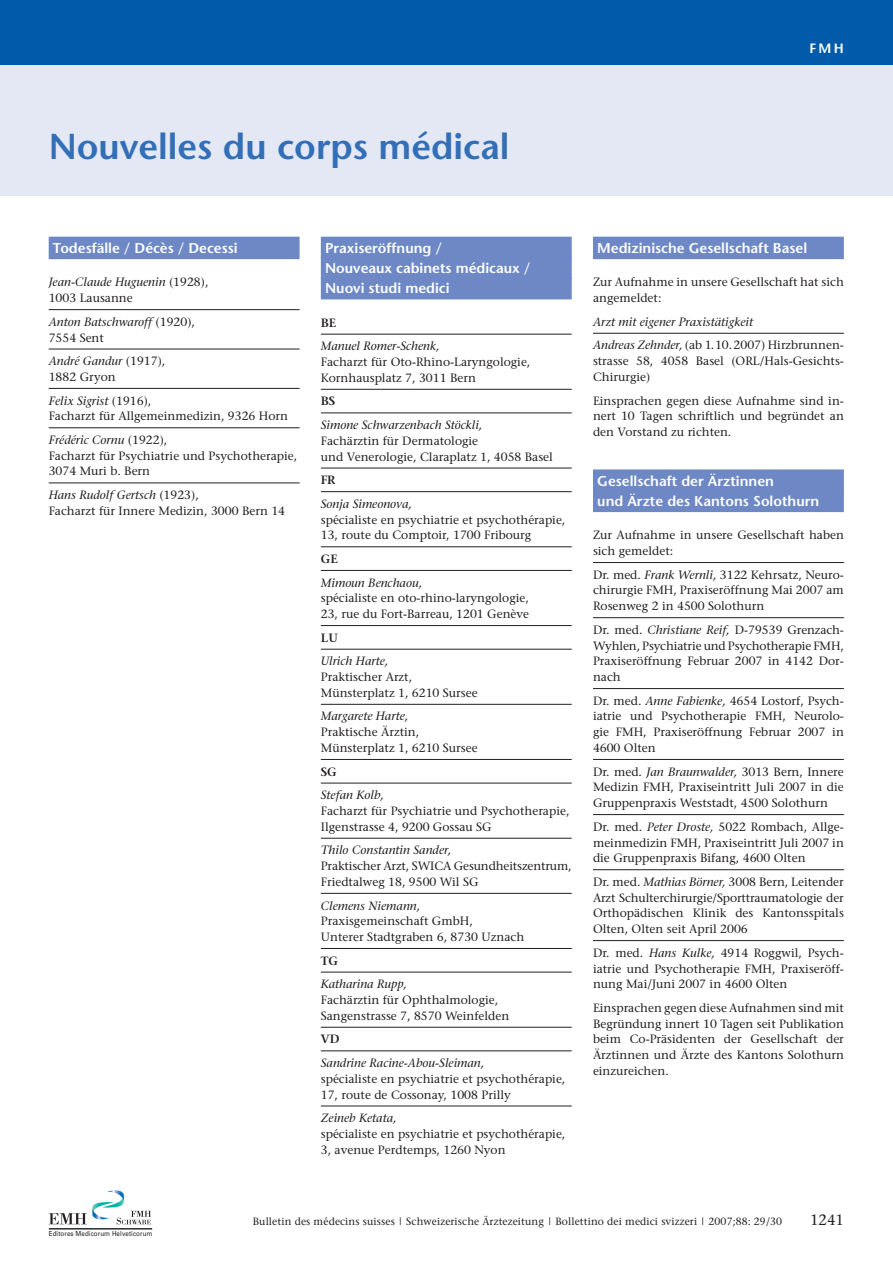
<style>
.page{position:relative;width:893px;height:1263px;background:#fff}
.page>*{position:absolute;margin:0;border:0;box-sizing:border-box;transform-origin:0 0}
.t1{font:600 36px "Stone Sans";color:#326fb7}
.t2{font:15px "Stone Serif";color:#231f20}
.t3{font:600 14.25px/20.1px "Stone Sans";color:#fff}
.t4{font:600 13.5px "Stone Sans";color:#fff}
.t5{font:12px/15.8px "Stone Serif";color:#231f20}
.t6{font:italic 12px/15.8px "Stone Serif";color:#231f20}
.t7{font:600 12px "Stone Serif";color:#231f20}
.t8{font:10.5px "Stone Serif";letter-spacing:.01em;color:#231f20}
.t9{font:6.9px "Univers";letter-spacing:.015em;color:#231f20;scale:.9 1}
.s1{font-style:normal}
.s2{font-style:italic}
</style>
<div class="page">
<div style="left:0;top:64px;width:893px;height:132px;background:#e4e8f4"></div>
<div style="left:49px;top:237px;width:251px;height:22px;background:#6d88c5"></div>
<hr style="left:49px;top:309px;width:251px;height:1px;background:#231f20">
<hr style="left:49px;top:349px;width:251px;height:1px;background:#231f20">
<hr style="left:49px;top:388px;width:251px;height:1px;background:#231f20">
<hr style="left:49px;top:427px;width:251px;height:1px;background:#231f20">
<hr style="left:49px;top:483px;width:251px;height:1px;background:#231f20">
<div style="left:321px;top:237px;width:251px;height:22px;background:#6d88c5"></div>
<div style="left:321px;top:257px;width:251px;height:22px;background:#6d88c5"></div>
<div style="left:321px;top:277px;width:251px;height:22px;background:#6d88c5"></div>
<hr style="left:321px;top:334px;width:251px;height:1px;background:#231f20">
<hr style="left:321px;top:389px;width:251px;height:1px;background:#231f20">
<hr style="left:321px;top:413px;width:251px;height:1px;background:#231f20">
<hr style="left:321px;top:468px;width:251px;height:1px;background:#231f20">
<hr style="left:321px;top:491px;width:251px;height:1px;background:#231f20">
<hr style="left:321px;top:546px;width:251px;height:1px;background:#231f20">
<hr style="left:321px;top:570px;width:251px;height:1px;background:#231f20">
<hr style="left:321px;top:625px;width:251px;height:1px;background:#231f20">
<hr style="left:321px;top:649px;width:251px;height:1px;background:#231f20">
<hr style="left:321px;top:704px;width:251px;height:1px;background:#231f20">
<hr style="left:321px;top:759px;width:251px;height:1px;background:#231f20">
<hr style="left:321px;top:783px;width:251px;height:1px;background:#231f20">
<hr style="left:321px;top:838px;width:251px;height:1px;background:#231f20">
<hr style="left:321px;top:893px;width:251px;height:1px;background:#231f20">
<hr style="left:321px;top:948px;width:251px;height:1px;background:#231f20">
<hr style="left:321px;top:972px;width:251px;height:1px;background:#231f20">
<hr style="left:321px;top:1027px;width:251px;height:1px;background:#231f20">
<hr style="left:321px;top:1050px;width:251px;height:1px;background:#231f20">
<hr style="left:321px;top:1106px;width:251px;height:1px;background:#231f20">
<div style="left:593px;top:237px;width:251px;height:22px;background:#6d88c5"></div>
<hr style="left:593px;top:333px;width:251px;height:1px;background:#231f20">
<div style="left:593px;top:469px;width:251px;height:23px;background:#6d88c5"></div>
<div style="left:593px;top:490px;width:251px;height:22px;background:#6d88c5"></div>
<hr style="left:593px;top:562px;width:251px;height:1px;background:#231f20">
<hr style="left:593px;top:617px;width:251px;height:1px;background:#231f20">
<hr style="left:593px;top:688px;width:251px;height:1px;background:#231f20">
<hr style="left:593px;top:759px;width:251px;height:1px;background:#231f20">
<hr style="left:593px;top:814px;width:251px;height:1px;background:#231f20">
<hr style="left:593px;top:869px;width:251px;height:1px;background:#231f20">
<hr style="left:593px;top:940px;width:251px;height:1px;background:#231f20">
<svg style="left:49px;top:1190px;width:102px;height:34px"></svg>
<hr style="left:49px;top:1228px;width:103px;height:1px;background:#231f20">
<div style="left:0;top:0;width:893px;height:64px;background:#015aaa"></div>
<p class="t4" style="left:809px;top:42px;width:36px">FMH</p>
<h1 class="t1" style="left:49px;top:132px;width:462px">Nouvelles du corps médical</h1>
<p class="t3" style="left:53px;top:239px;width:186px">Todesfälle / Décès / Decessi</p>
<p class="t6" style="left:49px;top:275px;width:161px">Jean-Claude Huguenin <span class="s1">(1928),<br>1003 Lausanne</span></p>
<p class="t6" style="left:49px;top:315px;width:148px">Anton Batschwaroff <span class="s1">(1920),<br>7554 Sent</span></p>
<p class="t5" style="left:49px;top:354px;width:118px"><span class="s2">André Gandur</span> (1917),<br>1882 Gryon</p>
<p class="t5" style="left:49px;top:394px;width:241px"><span class="s2">Felix Sigrist</span> (1916),<br>Facharzt für Allgemeinmedizin, 9326 Horn</p>
<p class="t5" style="left:49px;top:433px;width:250px"><span class="s2">Frédéric Cornu</span> (1922),<br>Facharzt für Psychiatrie und Psychotherapie,<br>3074 Muri b. Bern</p>
<p class="t5" style="left:49px;top:488px;width:238px"><span class="s2">Hans Rudolf Gertsch</span> (1923),<br>Facharzt für Innere Medizin, 3000 Bern 14</p>
<p class="t3" style="left:325px;top:239px;width:207px">Praxiseröffnung /<br>Nouveaux cabinets médicaux /<br>Nuovi studi medici</p>
<p class="t7" style="left:321px;top:318px;width:17px">BE</p>
<p class="t6" style="left:321px;top:339px;width:120px">Manuel Romer-Schenk,</p>
<p class="t5" style="left:321px;top:355px;width:211px">Facharzt für Oto-Rhino-Laryngologie,<br>Kornhausplatz 7, 3011 Bern</p>
<p class="t7" style="left:321px;top:396px;width:16px">BS</p>
<p class="t6" style="left:321px;top:418px;width:163px">Simone Schwarzenbach Stöckli,</p>
<p class="t5" style="left:321px;top:434px;width:234px">Fachärztin für Dermatologie<br>und Venerologie, Claraplatz 1, 4058 Basel</p>
<p class="t7" style="left:321px;top:475px;width:16px">FR</p>
<p class="t6" style="left:321px;top:497px;width:93px">Sonja Simeonova,</p>
<p class="t5" style="left:321px;top:513px;width:246px">spécialiste en psychiatrie et psychothérapie,<br>13, route du Comptoir, 1700 Fribourg</p>
<p class="t7" style="left:321px;top:554px;width:19px">GE</p>
<p class="t6" style="left:321px;top:576px;width:103px">Mimoun Benchaou,</p>
<p class="t5" style="left:321px;top:591px;width:210px">spécialiste en oto-rhino-laryngologie,<br>23, rue du Fort-Barreau, 1201 Genève</p>
<p class="t7" style="left:321px;top:633px;width:19px">LU</p>
<p class="t6" style="left:321px;top:654px;width:69px">Ulrich Harte,</p>
<p class="t5" style="left:321px;top:670px;width:158px">Praktischer Arzt,<br>Münsterplatz 1, 6210 Sursee</p>
<p class="t6" style="left:321px;top:709px;width:89px">Margarete Harte,</p>
<p class="t5" style="left:321px;top:725px;width:158px">Praktische Ärztin,<br>Münsterplatz 1, 6210 Sursee</p>
<p class="t7" style="left:321px;top:767px;width:18px">SG</p>
<p class="t6" style="left:321px;top:788px;width:65px">Stefan Kolb,</p>
<p class="t5" style="left:321px;top:804px;width:250px">Facharzt für Psychiatrie und Psychotherapie,<br>Ilgenstrasse 4, 9200 Gossau SG</p>
<p class="t6" style="left:321px;top:843px;width:132px">Thilo Constantin Sander,</p>
<p class="t5" style="left:321px;top:859px;width:252px">Praktischer Arzt, SWICA Gesundheitszentrum,<br>Friedtalweg 18, 9500 Wil SG</p>
<p class="t6" style="left:321px;top:898px;width:101px">Clemens Niemann,</p>
<p class="t5" style="left:321px;top:914px;width:205px">Praxisgemeinschaft GmbH,<br>Unterer Stadtgraben 6, 8730 Uznach</p>
<p class="t7" style="left:321px;top:956px;width:19px">TG</p>
<p class="t6" style="left:321px;top:977px;width:88px">Katharina Rupp,</p>
<p class="t5" style="left:321px;top:993px;width:190px">Fachärztin für Ophthalmologie,<br>Sangenstrasse 7, 8570 Weinfelden</p>
<p class="t7" style="left:321px;top:1034px;width:20px">VD</p>
<p class="t6" style="left:321px;top:1056px;width:165px">Sandrine Racine-Abou-Sleiman,</p>
<p class="t5" style="left:321px;top:1072px;width:246px">spécialiste en psychiatrie et psychothérapie,<br>17, route de Cossonay, 1008 Prilly</p>
<p class="t6" style="left:321px;top:1111px;width:77px">Zeineb Ketata,</p>
<p class="t5" style="left:321px;top:1127px;width:246px">spécialiste en psychiatrie et psychothérapie,<br>3, avenue Perdtemps, 1260 Nyon</p>
<p class="t3" style="left:597px;top:239px;width:211px">Medizinische Gesellschaft Basel</p>
<p class="t5" style="left:593px;top:275px;width:252px">Zur Aufnahme in unsere Gesellschaft hat sich angemeldet:</p>
<p class="t6" style="left:593px;top:311px;width:252px;line-height:23.7px">Arzt mit eigener Praxistätigkeit<br>Andreas Zehnder, <span class="s1">(ab 1.10.2007) Hirzbrunnen-</span></p>
<p class="t5" style="left:593px;top:354px;width:252px">strasse 58, 4058 Basel (ORL/Hals-Gesichts-<br>Chirurgie)</p>
<p class="t5" style="left:593px;top:394px;width:252px;text-align:justify">Einsprachen gegen diese Aufnahme sind in&shy;nert 10 Tagen schriftlich und begründet an den Vorstand zu richten.</p>
<p class="t3" style="left:597px;top:472px;width:224px">Gesellschaft der Ärztinnen<br>und Ärzte des Kantons Solothurn</p>
<p class="t5" style="left:593px;top:528px;width:252px">Zur Aufnahme in unsere Gesellschaft haben sich gemeldet:</p>
<p class="t5" style="left:593px;top:568px;width:252px;text-align:justify">Dr. med. <span class="s2">Frank Wernli,</span> 3122 Kehrsatz, Neuro&shy;chirurgie FMH, Praxiseröffnung Mai 2007 am Rosenweg 2 in 4500 Solothurn</p>
<p class="t5" style="left:593px;top:623px;width:252px;text-align:justify">Dr. med. <span class="s2">Christiane Reif,</span> D-79539 Grenzach-Wyhlen, Psychiatrie und Psychotherapie FMH, Praxiseröffnung Februar 2007 in 4142 Dor&shy;nach</p>
<p class="t5" style="left:593px;top:694px;width:252px;text-align:justify">Dr. med. <span class="s2">Anne Fabienke,</span> 4654 Lostorf, Psych&shy;iatrie und Psychotherapie FMH, Neurolo&shy;gie FMH, Praxiseröffnung Februar 2007 in 4600 Olten</p>
<p class="t5" style="left:593px;top:765px;width:252px;text-align:justify">Dr. med. <span class="s2">Jan Braunwalder,</span> 3013 Bern, Innere Medizin FMH, Praxiseintritt Juli 2007 in die Gruppenpraxis Weststadt, 4500 Solothurn</p>
<p class="t5" style="left:593px;top:820px;width:252px;text-align:justify">Dr. med. <span class="s2">Peter Droste,</span> 5022 Rombach, Allge&shy;meinmedizin FMH, Praxiseintritt Juli 2007 in die Gruppenpraxis Bifang, 4600 Olten</p>
<p class="t5" style="left:593px;top:875px;width:252px;text-align:justify">Dr. med. <span class="s2">Mathias Börner,</span> 3008 Bern, Leitender Arzt Schulterchirurgie/Sporttraumatologie der Orthopädischen Klinik des Kantonsspitals Olten, Olten seit April 2006</p>
<p class="t5" style="left:593px;top:946px;width:252px;text-align:justify">Dr. med. <span class="s2">Hans Kulke,</span> 4914 Roggwil, Psych&shy;iatrie und Psychotherapie FMH, Praxiseröff&shy;nung Mai/Juni 2007 in 4600 Olten</p>
<p class="t5" style="left:593px;top:1001px;width:252px;text-align:justify">Einsprachen gegen diese Aufnahmen sind mit Begründung innert 10 Tagen seit Publikation beim Co-Präsidenten der Gesellschaft der Ärztinnen und Ärzte des Kantons Solothurn einzureichen.</p>
<p class="t9" style="left:49px;top:1229px;width:117px">Editores Medicorum Helveticorum</p>
<p class="t8" style="left:253px;top:1217px;width:531px">Bulletin des médecins suisses | Schweizerische Ärztezeitung | Bollettino dei medici svizzeri | 2007;88: 29/30</p>
<p class="t2" style="left:810px;top:1213px;width:35px">1241</p>
</div>
